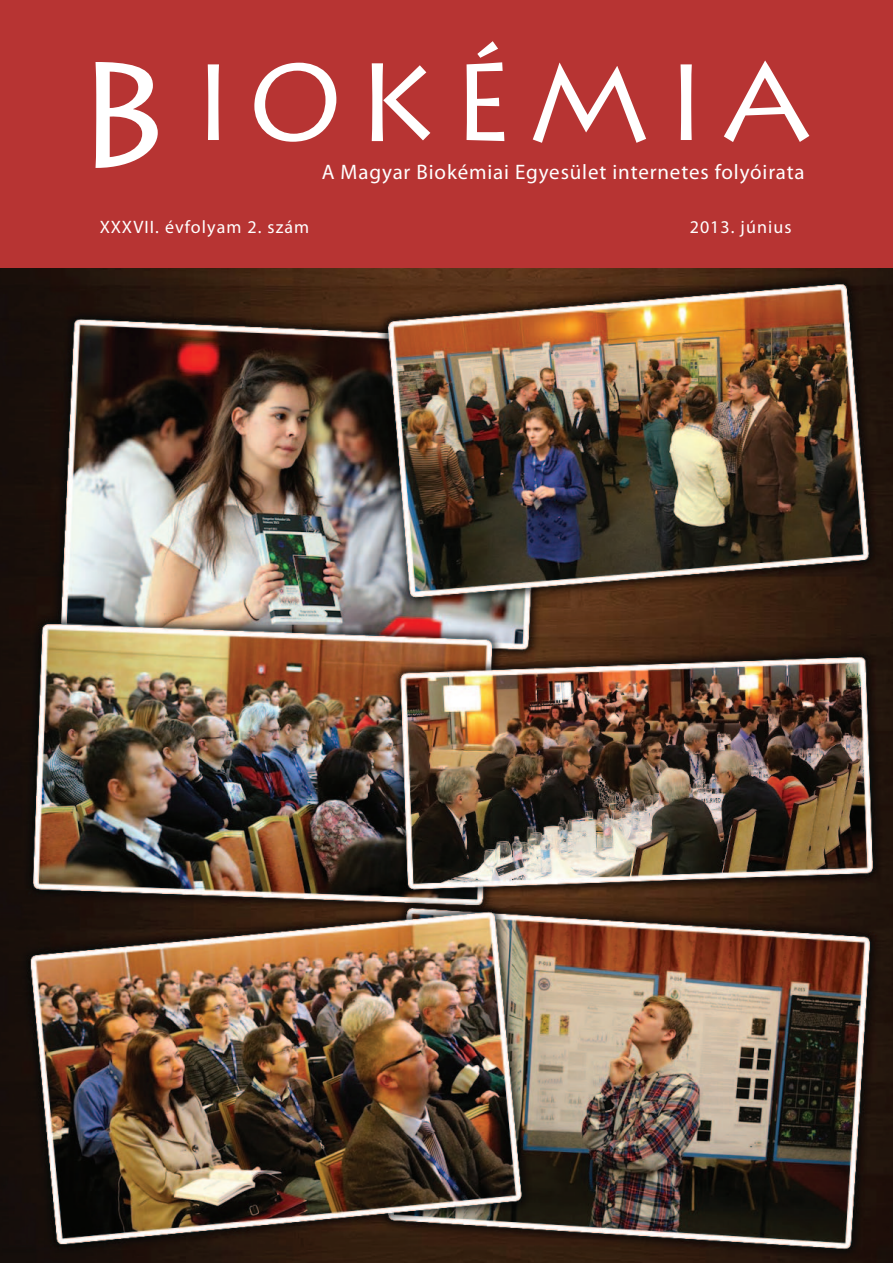
<style>
.page{position:relative;width:893px;height:1263px;background:#fff}
.page>*{position:absolute;margin:0;border:0;box-sizing:border-box;transform-origin:0 0}
.t1{font:108px "Lithos Pro";letter-spacing:.12em;color:#fff;scale:1.04 1}
.t2{font:21px "Myriad Pro";letter-spacing:.04em;color:#fff}
.t3{font:18px "Myriad Pro";letter-spacing:.06em;color:#fff}
.s1{font-size:150px}
</style>
<div class="page">
<img style="left:0;top:267px;width:893px;height:996px">
<div style="left:0;top:0;width:893px;height:267px;background:#b73433"></div>
<h1 class="t1" style="left:73px;top:41px;width:712px"><span class="s1">B</span>IOKÉMIA</h1>
<p class="t2" style="left:322px;top:159px;width:485px">A Magyar Biokémiai Egyesület internetes folyóirata</p>
<p class="t3" style="left:100px;top:216px;width:211px">XXXVII. évfolyam 2. szám</p>
<p class="t3" style="left:690px;top:216px;width:103px">2013. június</p>
</div>
